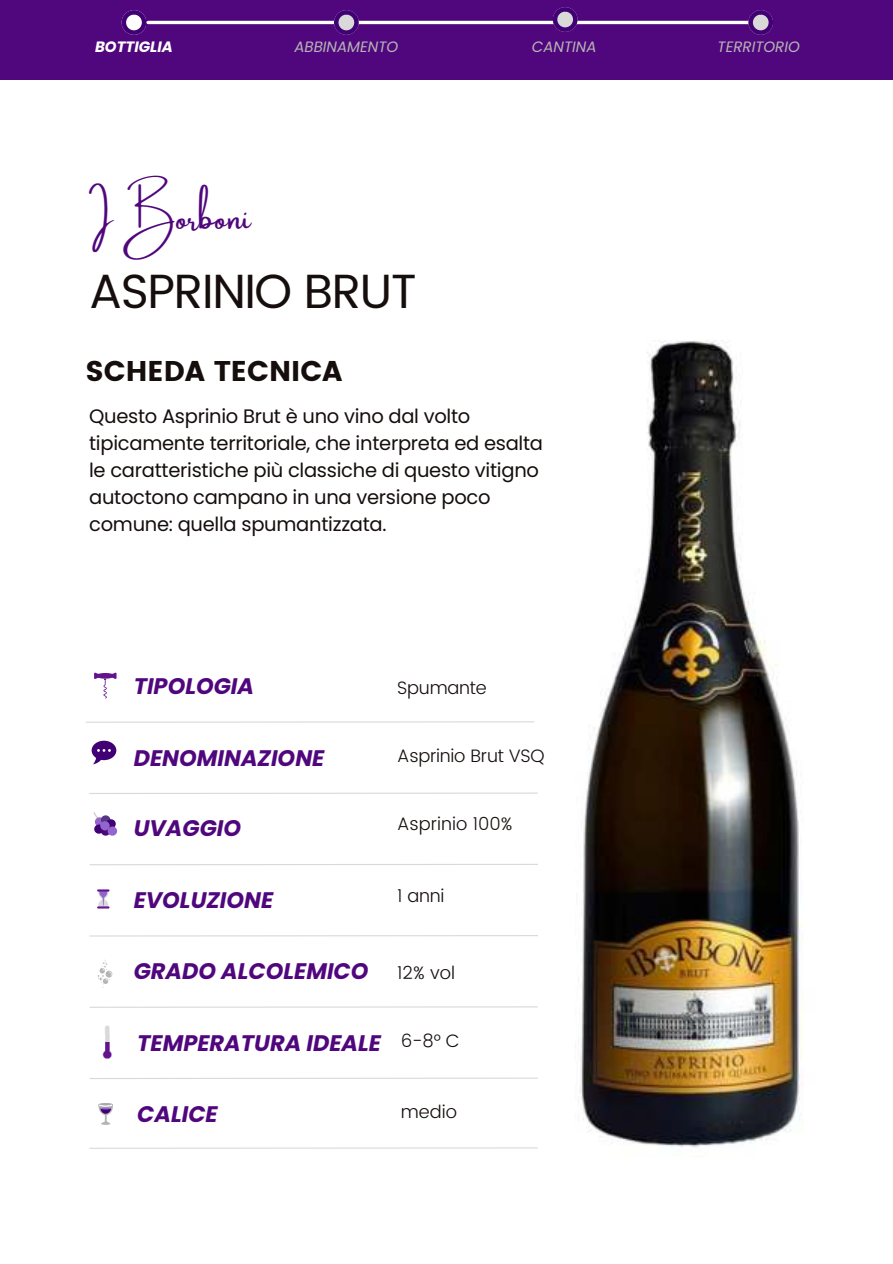
<style>
.page{position:relative;width:893px;height:1264px;background:#fff}
.page>*{position:absolute;margin:0;border:0;box-sizing:border-box;transform-origin:0 0}
.t1{font:48px "Poppins";letter-spacing:-.03em;color:#150e0d}
.t2{font:34.35px "Amsterdam One";color:#50077d}
.t3{font:28.5px "Poppins";color:#150e0d}
.t4{font:italic 700 22.5px "Poppins";color:#50077d}
.t5{font:19.5px/27px "Poppins";letter-spacing:-.015em;color:#150e0d}
.t6{font:300 18px "Poppins";letter-spacing:-.015em;color:#150e0d}
.t7{font:italic 15px "Poppins";color:#b5b5b5}
.t8{font:italic 700 15px "Poppins";color:#fff}
</style>
<div class="page">
<div style="left:0;top:0;width:892px;height:80px;background:#50077d"></div>
<svg style="left:122px;top:10px;width:24px;height:25px"></svg>
<hr style="left:148px;top:21px;width:610px;height:3px;background:#fff">
<svg style="left:334px;top:10px;width:25px;height:25px"></svg>
<svg style="left:748px;top:10px;width:25px;height:25px"></svg>
<svg style="left:552px;top:7px;width:25px;height:25px"></svg>
<svg style="left:97px;top:889px;width:12px;height:19px"></svg>
<svg style="left:93px;top:812px;width:24px;height:23px"></svg>
<svg style="left:92px;top:740px;width:24px;height:24px"></svg>
<svg style="left:98px;top:1103px;width:15px;height:21px"></svg>
<svg style="left:98px;top:960px;width:14px;height:25px"></svg>
<img style="left:439px;top:340px;width:364px;height:809px">
<hr style="left:90px;top:792px;width:447px;height:2px;background:#d9d9d9">
<hr style="left:86px;top:721px;width:447px;height:1px;background:#d9d9d9">
<hr style="left:90px;top:863px;width:447px;height:2px;background:#d9d9d9">
<hr style="left:90px;top:935px;width:447px;height:1px;background:#d9d9d9">
<hr style="left:90px;top:1077px;width:447px;height:2px;background:#d9d9d9">
<hr style="left:90px;top:1147px;width:447px;height:1px;background:#d9d9d9">
<hr style="left:90px;top:1006px;width:447px;height:1px;background:#d9d9d9">
<svg style="left:94px;top:672px;width:22px;height:26px"></svg>
<svg style="left:103px;top:1025px;width:9px;height:33px"></svg>
<p class="t8" style="left:95px;top:38px;width:79px">BOTTIGLIA</p>
<p class="t7" style="left:294px;top:38px;width:105px">ABBINAMENTO</p>
<p class="t7" style="left:532px;top:38px;width:66px">CANTINA</p>
<p class="t7" style="left:717px;top:38px;width:84px">TERRITORIO</p>
<h2 class="t2" style="left:89px;top:199px;width:163px">I Borboni</h2>
<h1 class="t1" style="left:89px;top:256px;width:329px">ASPRINIO BRUT</h1>
<h3 class="t3" style="left:85px;top:355px;width:258px">SCHEDA TECNICA</h3>
<p class="t5" style="left:89px;top:402px;width:455px">Questo Asprinio Brut è uno vino dal volto tipicamente territoriale, che interpreta ed esalta le caratteristiche più classiche di questo vitigno autoctono campano in una versione poco comune: quella spumantizzata.</p>
<p class="t4" style="left:134px;top:673px;width:122px">TIPOLOGIA</p>
<p class="t6" style="left:397px;top:674px;width:91px">Spumante</p>
<p class="t4" style="left:134px;top:744px;width:192px">DENOMINAZIONE</p>
<p class="t6" style="left:397px;top:742px;width:149px">Asprinio Brut VSQ</p>
<p class="t4" style="left:134px;top:815px;width:109px">UVAGGIO</p>
<p class="t6" style="left:397px;top:811px;width:117px">Asprinio 100%</p>
<p class="t4" style="left:134px;top:887px;width:141px">EVOLUZIONE</p>
<p class="t6" style="left:397px;top:882px;width:49px">1 anni</p>
<p class="t4" style="left:134px;top:958px;width:236px">GRADO ALCOLEMICO</p>
<p class="t6" style="left:397px;top:959px;width:59px">12% vol</p>
<p class="t4" style="left:137px;top:1029px;width:324px">TEMPERATURA IDEALE <sup>6-8°</sup> <sup>C</sup></p>
<p class="t4" style="left:137px;top:1100px;width:82px">CALICE</p>
<p class="t6" style="left:401px;top:1098px;width:58px">medio</p>
</div>
